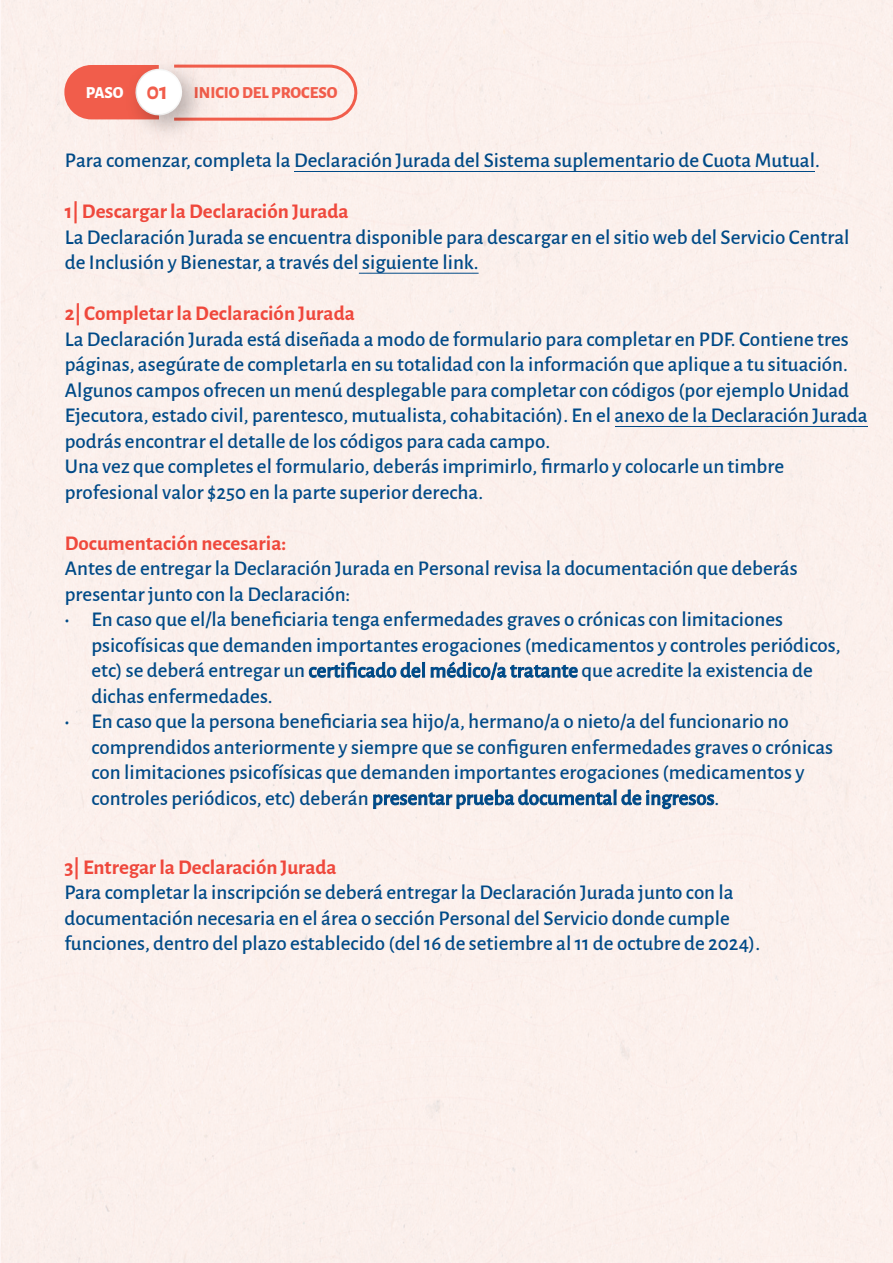
<style>
.page{position:relative;width:893px;height:1263px;background:#fff}
.page>*{position:absolute;margin:0;border:0;box-sizing:border-box;transform-origin:0 0}
.t1{font:500 21px/25.5px "Alegreya Sans";color:#004a87}
.t2{font:700 21px "Alegreya Sans";color:#ef483c}
.t3{font:800 16.5px "Alegreya Sans";color:#f15d4b}
.s1{color:#fff}
.s2{font-weight:700;font-size:24.45px}
</style>
<div class="page">
<div style="left:2px;top:0;width:891px;height:1263px;background:#fbf0ec"></div>
<svg style="left:0;top:0;width:433px;height:254px;background:#fae8e3"></svg>
<hr style="left:294px;top:171px;width:521px;height:1px;background:#004a87">
<hr style="left:359px;top:273px;width:120px;height:1px;background:#004a87">
<hr style="left:615px;top:426px;width:252px;height:1px;background:#004a87">
<p class="t3" style="left:86px;top:80px;width:253px"><span class="s1">PASO</span> <span class="s2">01</span> INICIO DEL PROCESO</p>
<p class="t1" style="left:65px;top:146px;width:757px">Para comenzar, completa la Declaración Jurada del Sistema suplementario de Cuota Mutual.</p>
<p class="t2" style="left:65px;top:196px;width:285px">1| Descargar la Declaración Jurada</p>
<p class="t1" style="left:65px;top:223px;width:786px">La Declaración Jurada se encuentra disponible para descargar en el sitio web del Servicio Central de Inclusión y Bienestar, a través del siguiente link.</p>
<p class="t2" style="left:65px;top:298px;width:292px">2| Completar la Declaración Jurada</p>
<p class="t1" style="left:65px;top:325px;width:804px">La Declaración Jurada está diseñada a modo de formulario para completar en PDF. Contiene tres páginas, asegúrate de completarla en su totalidad con la información que aplique a tu situación.<br>Algunos campos ofrecen un menú desplegable para completar con códigos (por ejemplo Unidad Ejecutora, estado civil, parentesco, mutualista, cohabitación). En el anexo de la Declaración Jurada podrás encontrar el detalle de los códigos para cada campo.<br>Una vez que completes el formulario, deberás imprimirlo, firmarlo y colocarle un timbre profesional valor $250 en la parte superior derecha.</p>
<p class="t2" style="left:65px;top:527px;width:223px">Documentación necesaria:</p>
<p class="t1" style="left:65px;top:554px;width:734px">Antes de entregar la Declaración Jurada en Personal revisa la documentación que deberás presentar junto con la Declaración:</p>
<p class="t1" style="left:91px;top:605px;width:751px;text-indent:-27px">• En caso que el/la beneficiaria tenga enfermedades graves o crónicas con limitaciones psicofísicas que demanden importantes erogaciones (medicamentos y controles periódicos, etc) se deberá entregar un certificado del médico/a tratante que acredite la existencia de dichas enfermedades.</p>
<p class="t1" style="left:91px;top:707px;width:743px;text-indent:-27px">• En caso que la persona beneficiaria sea hijo/a, hermano/a o nieto/a del funcionario no comprendidos anteriormente y siempre que se configuren enfermedades graves o crónicas con limitaciones psicofísicas que demanden importantes erogaciones (medicamentos y controles periódicos, etc) deberán presentar prueba documental de ingresos.</p>
<p class="t2" style="left:64px;top:851px;width:274px">3| Entregar la Declaración Jurada</p>
<p class="t1" style="left:64px;top:878px;width:697px">Para completar la inscripción se deberá entregar la Declaración Jurada junto con la documentación necesaria en el área o sección Personal del Servicio donde cumple funciones, dentro del plazo establecido (del 16 de setiembre al 11 de octubre de 2024).</p>
</div>
